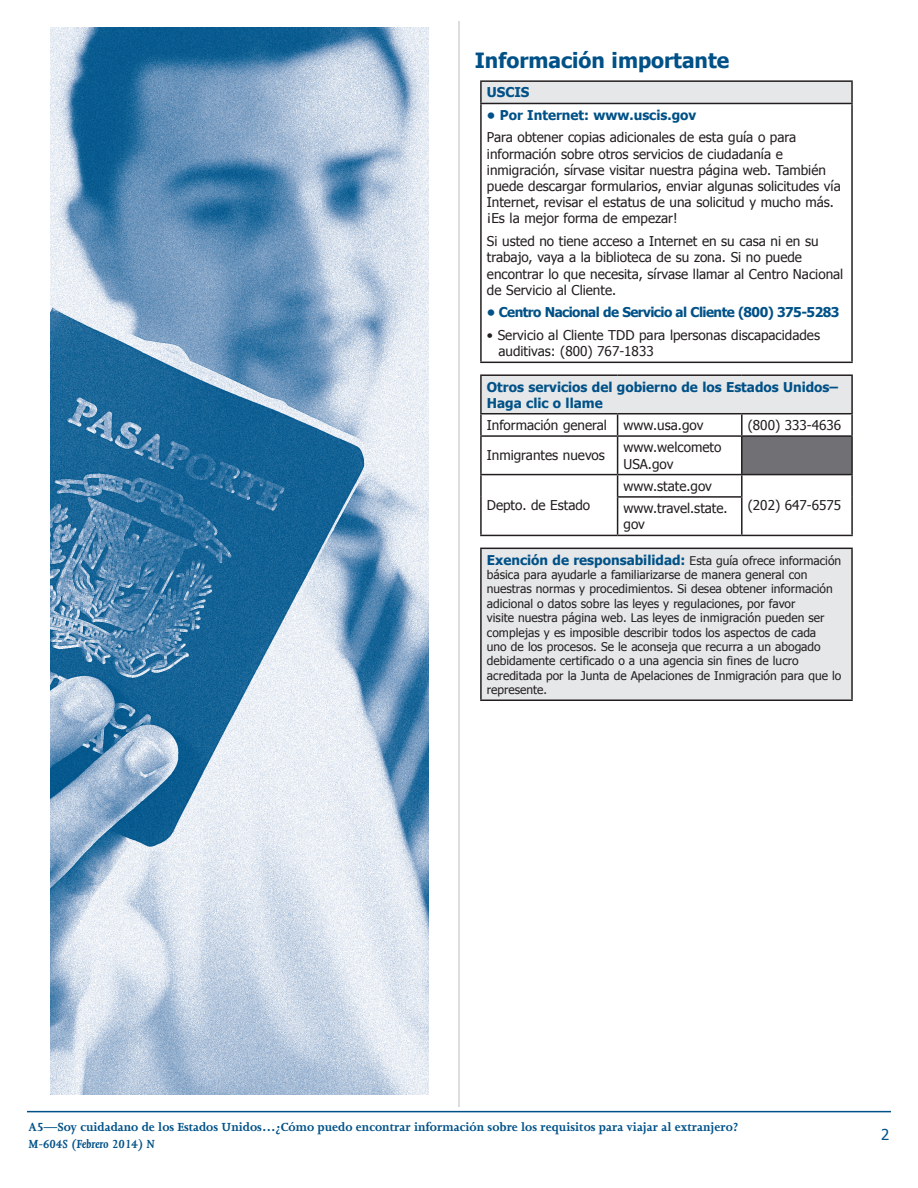
<style>
.page{position:relative;width:918px;height:1188px;background:#fff}
.page>*{position:absolute;margin:0;border:0;box-sizing:border-box;transform-origin:0 0}
.Page_Header{font:700 21px "Tahoma";color:#005187}
.t1{font:15px "Tahoma";color:#005187}
.Copy{font:13.5px/16.2px "Tahoma";color:#231f20}
.Copy-2{font:700 13.5px/16.2px "Tahoma";color:#005187}
.t2{font:700 13.5px "Joanna";color:#005187}
.Copy-3{font:700 13.5px "Tahoma";letter-spacing:-.04em;color:#005187}
.t3{font:italic 700 13.5px "Joanna";color:#005187}
.Copy-4{font:12px/14.4px "Tahoma";color:#231f20}
.s1{font-weight:400;font-size:12px;color:#231f20}
</style>
<div class="page">
<hr style="left:458px;top:21px;width:2px;height:1086px;background:#d1d2d4">
<hr style="left:27px;top:1111px;width:864px;height:1px;background:#005187">
<img style="left:51px;top:27px;width:378px;height:1068px">
<div style="left:481px;top:81px;width:371px;height:22px;background:#e6e7e9"></div>
<hr style="left:480px;top:80px;width:373px;height:2px;background:#231f20">
<hr style="left:480px;top:82px;width:2px;height:21px;background:#231f20">
<hr style="left:851px;top:82px;width:2px;height:21px;background:#231f20">
<hr style="left:480px;top:103px;width:373px;height:1px;background:#231f20">
<hr style="left:480px;top:104px;width:2px;height:258px;background:#231f20">
<hr style="left:851px;top:104px;width:2px;height:258px;background:#231f20">
<hr style="left:480px;top:362px;width:373px;height:1px;background:#231f20">
<div style="left:481px;top:375px;width:371px;height:39px;background:#e6e7e9"></div>
<div style="left:742px;top:436px;width:110px;height:39px;background:#717074"></div>
<hr style="left:480px;top:374px;width:138px;height:2px;background:#231f20">
<hr style="left:480px;top:376px;width:2px;height:37px;background:#231f20">
<hr style="left:618px;top:374px;width:124px;height:2px;background:#231f20">
<hr style="left:742px;top:374px;width:111px;height:2px;background:#231f20">
<hr style="left:851px;top:376px;width:2px;height:37px;background:#231f20">
<hr style="left:480px;top:413px;width:138px;height:1px;background:#231f20">
<hr style="left:480px;top:414px;width:2px;height:21px;background:#231f20">
<hr style="left:618px;top:413px;width:124px;height:1px;background:#231f20">
<svg style="left:617px;top:414px;width:1px;height:21px"></svg>
<hr style="left:742px;top:413px;width:111px;height:1px;background:#231f20">
<hr style="left:741px;top:414px;width:2px;height:21px;background:#231f20">
<hr style="left:851px;top:414px;width:2px;height:21px;background:#231f20">
<hr style="left:480px;top:435px;width:138px;height:2px;background:#231f20">
<hr style="left:480px;top:437px;width:2px;height:37px;background:#231f20">
<hr style="left:618px;top:435px;width:124px;height:2px;background:#231f20">
<hr style="left:617px;top:437px;width:1px;height:37px;background:#231f20">
<hr style="left:742px;top:435px;width:111px;height:2px;background:#231f20">
<hr style="left:741px;top:437px;width:2px;height:37px;background:#231f20">
<hr style="left:851px;top:437px;width:2px;height:37px;background:#231f20">
<hr style="left:480px;top:474px;width:138px;height:1px;background:#231f20">
<hr style="left:480px;top:475px;width:2px;height:22px;background:#231f20">
<hr style="left:618px;top:474px;width:124px;height:1px;background:#231f20">
<svg style="left:617px;top:475px;width:1px;height:21px"></svg>
<hr style="left:742px;top:474px;width:111px;height:1px;background:#231f20">
<hr style="left:741px;top:475px;width:2px;height:21px;background:#231f20">
<hr style="left:851px;top:475px;width:2px;height:22px;background:#231f20">
<hr style="left:480px;top:497px;width:2px;height:38px;background:#231f20">
<hr style="left:617px;top:496px;width:126px;height:2px;background:#231f20">
<hr style="left:617px;top:498px;width:1px;height:37px;background:#231f20">
<hr style="left:741px;top:498px;width:2px;height:37px;background:#231f20">
<hr style="left:851px;top:497px;width:2px;height:38px;background:#231f20">
<hr style="left:480px;top:535px;width:138px;height:1px;background:#231f20">
<hr style="left:618px;top:535px;width:124px;height:1px;background:#231f20">
<hr style="left:742px;top:535px;width:111px;height:1px;background:#231f20">
<div style="left:481px;top:548px;width:371px;height:152px;background:#e6e7e9"></div>
<hr style="left:480px;top:548px;width:373px;height:1px;background:#231f20">
<hr style="left:480px;top:549px;width:2px;height:151px;background:#231f20">
<hr style="left:851px;top:549px;width:2px;height:151px;background:#231f20">
<hr style="left:480px;top:700px;width:373px;height:1px;background:#231f20">
<p class="Page_Header" style="left:475px;top:46px;width:256px">Información importante</p>
<p class="Copy-2" style="left:487px;top:84px;width:44px">USCIS</p>
<p class="Copy-2" style="left:487px;top:106px;width:211px">• Por Internet: www.uscis.gov</p>
<p class="Copy" style="left:487px;top:129px;width:355px">Para obtener copias adicionales de esta guía o para información sobre otros servicios de ciudadanía e inmigración, sírvase visitar nuestra página web. También puede descargar formularios, enviar algunas solicitudes vía Internet, revisar el estatus de una solicitud y mucho más. ¡Es la mejor forma de empezar!</p>
<p class="Copy" style="left:487px;top:232px;width:358px">Si usted no tiene acceso a Internet en su casa ni en su trabajo, vaya a la biblioteca de su zona. Si no puede encontrar lo que necesita, sírvase llamar al Centro Nacional de Servicio al Cliente.</p>
<p class="Copy-3" style="left:487px;top:303px;width:354px">• Centro Nacional de Servicio al Cliente (800) 375-5283</p>
<p class="Copy" style="left:498px;top:326px;width:323px;text-indent:-12px">• Servicio al Cliente TDD para lpersonas discapacidades auditivas: (800) 767-1833</p>
<p class="Copy-2" style="left:487px;top:378px;width:353px">Otros servicios del gobierno de los Estados Unidos–<br>Haga clic o llame</p>
<p class="Copy" style="left:487px;top:416px;width:122px">Información general</p>
<p class="Copy" style="left:624px;top:416px;width:81px">www.usa.gov</p>
<p class="Copy" style="left:748px;top:416px;width:95px">(800) 333-4636</p>
<p class="Copy" style="left:487px;top:447px;width:120px">Inmigrantes nuevos</p>
<p class="Copy" style="left:624px;top:439px;width:99px">www.welcometo<br>USA.gov</p>
<p class="Copy" style="left:487px;top:496px;width:105px">Depto. de Estado</p>
<p class="Copy" style="left:624px;top:477px;width:90px">www.state.gov</p>
<p class="Copy" style="left:624px;top:500px;width:106px">www.travel.state.</p>
<p class="Copy" style="left:748px;top:496px;width:95px">(202) 647-6575</p>
<p class="Copy" style="left:624px;top:516px;width:23px">gov</p>
<p class="Copy-2" style="left:487px;top:551px;width:356px">Exención de responsabilidad: <span class="s1">Esta guía ofrece información</span></p>
<p class="Copy-4" style="left:487px;top:567px;width:356px">básica para ayudarle a familiarizarse de manera general con nuestras normas y procedimientos. Si desea obtener información adicional o datos sobre las leyes y regulaciones, por favor<br>visite nuestra página web. Las leyes de inmigración pueden ser complejas y es imposible describir todos los aspectos de cada<br>uno de los procesos. Se le aconseja que recurra a un abogado debidamente certificado o a una agencia sin fines de lucro acreditada por la Junta de Apelaciones de Inmigración para que lo represente.</p>
<p class="t2" style="left:28px;top:1120px;width:711px">A5—Soy cuidadano de los Estados Unidos…¿Cómo puedo encontrar información sobre los requisitos para viajar al extranjero?</p>
<p class="t3" style="left:28px;top:1136px;width:128px">M-604S (Febrero 2014) N</p>
<p class="t1" style="left:881px;top:1125px;width:10px">2</p>
</div>
